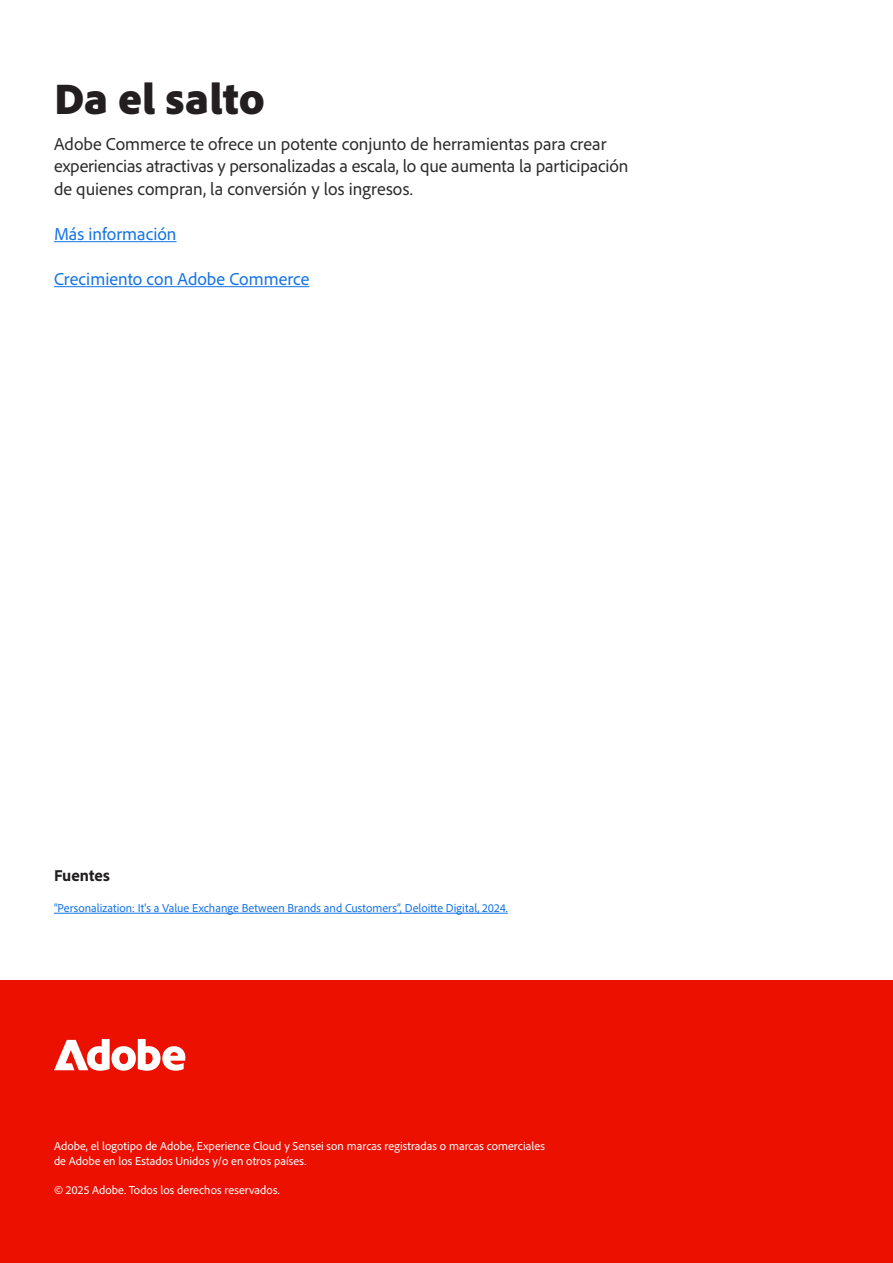
<style>
.page{position:relative;width:893px;height:1263px;background:#fff}
.page>*{position:absolute;margin:0;border:0;box-sizing:border-box;transform-origin:0 0}
.t1{font:900 45px "Adobe Clean";letter-spacing:.005em;color:#231f20}
.t2{font:18px/22.5px "Adobe Clean";color:#2c2c2c}
.t3{font:18px "Adobe Clean";color:#1473e6}
.t4{font:800 16.5px "Adobe Clean";color:#231f20}
.t5{font:12px/14.4px "Adobe Clean";color:#fff}
.t6{font:12px "Adobe Clean";color:#1473e6}
</style>
<div class="page">
<hr style="left:54px;top:913px;width:454px;height:1px;background:#1473e6">
<hr style="left:54px;top:241px;width:123px;height:1px;background:#1473e6">
<hr style="left:54px;top:286px;width:255px;height:1px;background:#1473e6">
<div style="left:0;top:981px;width:893px;height:282px;background:#eb1000"></div>
<svg style="left:54px;top:1039px;width:131px;height:32px"></svg>
<h1 class="t1" style="left:54px;top:69px;width:213px">Da el salto</h1>
<p class="t2" style="left:54px;top:132px;width:576px">Adobe Commerce te ofrece un potente conjunto de herramientas para crear experiencias atractivas y personalizadas a escala, lo que aumenta la participación de quienes compran, la conversión y los ingresos.</p>
<p class="t3" style="left:54px;top:222px;width:124px">Más información</p>
<p class="t3" style="left:54px;top:267px;width:257px">Crecimiento con Adobe Commerce</p>
<p class="t4" style="left:54px;top:865px;width:57px">Fuentes</p>
<p class="t6" style="left:54px;top:900px;width:455px">“Personalization: It's a Value Exchange Between Brands and Customers”, Deloitte Digital, 2024.</p>
<p class="t5" style="left:54px;top:1139px;width:492px">Adobe, el logotipo de Adobe, Experience Cloud y Sensei son marcas registradas o marcas comerciales de Adobe en los Estados Unidos y/o en otros países.</p>
<p class="t5" style="left:54px;top:1182px;width:227px">© 2025 Adobe. Todos los derechos reservados.</p>
</div>
